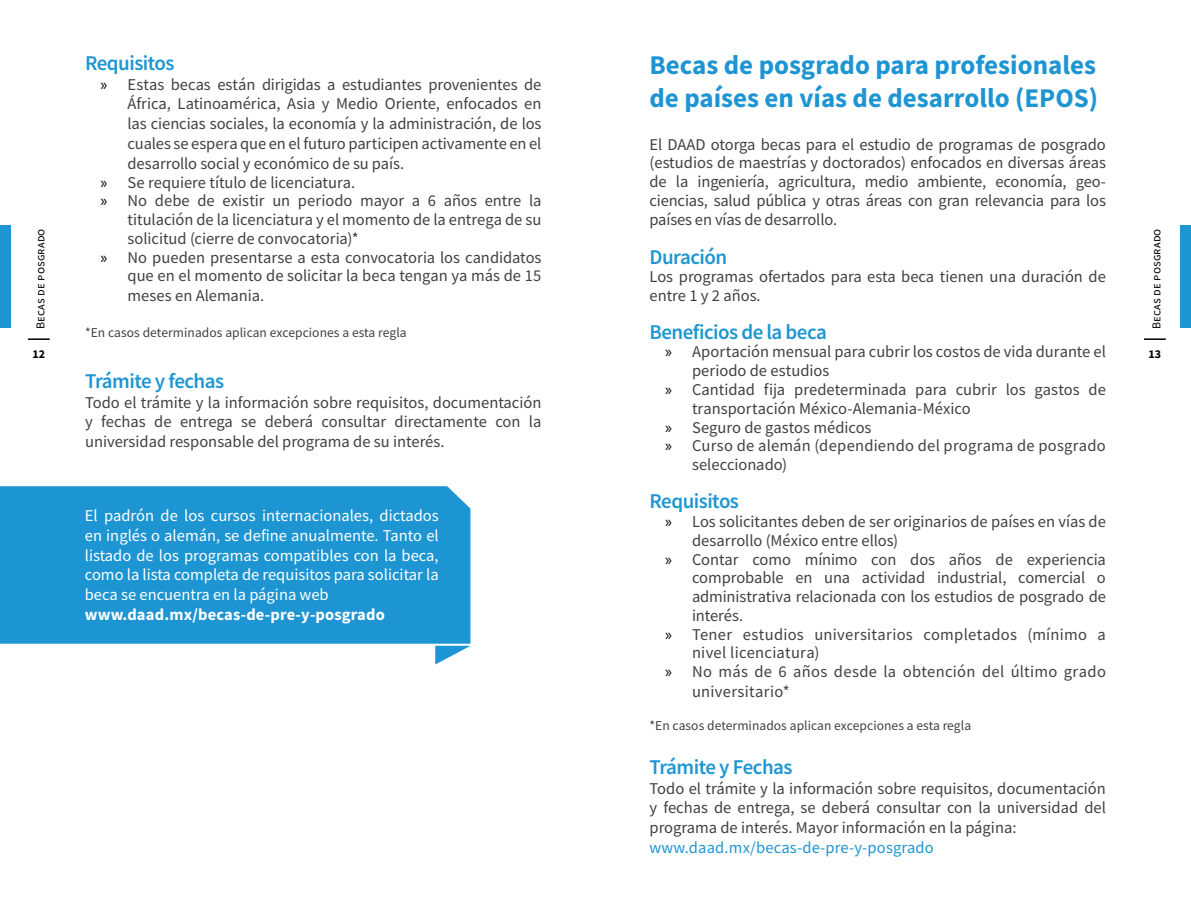
<style>
.page{position:relative;width:1191px;height:915px;background:#fff}
.page>*{position:absolute;margin:0;border:0;box-sizing:border-box;transform-origin:0 0}
.t1{font:700 27px/32.4px "Source Sans Pro";color:#1e95d3}
.t2{font:600 21px "Source Sans Pro";letter-spacing:-.025em;color:#1e96d2}
.t3{font:16.5px/18.9px "Source Sans Pro";color:#414042;text-align:justify}
.t4{font:16.5px/19.8px "Source Sans Pro";color:#fff;text-align:justify}
.t5{font:16.5px "Source Sans Pro";letter-spacing:.02em;color:#414042}
.t6{font:700 16.5px "Source Sans Pro";letter-spacing:.01em;color:#fff}
.t7{font:16.5px "Source Sans Pro";letter-spacing:.01em;color:#1e96d2}
.t8{font:13.5px "Source Sans Pro";letter-spacing:.005em;color:#414042}
.t9{font:12px "Source Sans Pro";letter-spacing:.01em;color:#000}
.t10{font:700 12px "Source Sans Pro";color:#000}
.s1{font-family:"Myriad Pro";color:#000}
</style>
<div class="page">
<hr style="left:28px;top:338px;width:22px;height:2px;background:#000">
<hr style="left:1144px;top:338px;width:21px;height:2px;background:#000">
<div style="left:1180px;top:225px;width:11px;height:103px;background:#1e96d2"></div>
<div style="left:0;top:225px;width:11px;height:103px;background:#1e96d2"></div>
<div style="left:0;top:486px;width:470px;height:157px;background:#1e95d3"></div>
<svg style="left:435px;top:645px;width:35px;height:19px"></svg>
<h1 class="t1" style="left:649px;top:49px;width:450px">Becas de posgrado para profesionales de países en vías de desarrollo (EPOS)</h1>
<p class="t3" style="left:649px;top:134px;width:458px">El DAAD otorga becas para el estudio de programas de posgrado (estudios de maestrías y doctorados) enfocados en diversas áreas de la ingeniería, agricultura, medio ambiente, economía, geo&shy;ciencias, salud pública y otras áreas con gran relevancia para los países en vías de desarrollo.</p>
<p class="t2" style="left:649px;top:243px;width:79px">Duración</p>
<p class="t3" style="left:649px;top:267px;width:458px">Los programas ofertados para esta beca tienen una duración de entre 1 y 2 años.</p>
<p class="t2" style="left:649px;top:318px;width:179px">Beneficios de la beca</p>
<p class="t3" style="left:665px;top:342px;width:442px"><span class="s1">»</span> Aportación mensual para cubrir los costos de vida durante el</p>
<p class="t3" style="left:692px;top:361px;width:139px">periodo de estudios</p>
<p class="t3" style="left:665px;top:380px;width:442px"><span class="s1">»</span> Cantidad fija predeterminada para cubrir los gastos de</p>
<p class="t3" style="left:692px;top:398px;width:280px">transportación México-Alemania-México</p>
<p class="t3" style="left:665px;top:417px;width:208px"><span class="s1">»</span> Seguro de gastos médicos</p>
<p class="t3" style="left:665px;top:436px;width:442px"><span class="s1">»</span> Curso de alemán (dependiendo del programa de posgrado</p>
<p class="t3" style="left:692px;top:455px;width:97px">seleccionado)</p>
<p class="t2" style="left:649px;top:487px;width:91px">Requisitos</p>
<p class="t3" style="left:665px;top:512px;width:442px"><span class="s1">»</span> Los solicitantes deben de ser originarios de países en vías de</p>
<p class="t3" style="left:692px;top:530px;width:208px">desarrollo (México entre ellos)</p>
<p class="t3" style="left:665px;top:549px;width:442px"><span class="s1">»</span> Contar como mínimo con dos años de experiencia</p>
<p class="t3" style="left:692px;top:568px;width:415px">comprobable en una actividad industrial, comercial o</p>
<p class="t3" style="left:692px;top:587px;width:415px">administrativa relacionada con los estudios de posgrado de</p>
<p class="t3" style="left:692px;top:605px;width:53px">interés.</p>
<p class="t5" style="left:665px;top:623px;width:442px"><span class="s1">»</span> Tener estudios universitarios completados (mínimo a</p>
<p class="t3" style="left:692px;top:643px;width:129px">nivel licenciatura)</p>
<p class="t5" style="left:665px;top:661px;width:442px"><span class="s1">»</span> No más de 6 años desde la obtención del último grado</p>
<p class="t3" style="left:692px;top:681px;width:99px">universitario*</p>
<p class="t8" style="left:649px;top:716px;width:323px">*En casos determinados aplican excepciones a esta regla</p>
<p class="t2" style="left:649px;top:753px;width:145px">Trámite y Fechas</p>
<p class="t3" style="left:649px;top:778px;width:458px;line-height:19.5px">Todo el trámite y la información sobre requisitos, documentación y fechas de entrega, se deberá consultar con la universidad del programa de interés. Mayor información en la página:</p>
<p class="t7" style="left:649px;top:836px;width:286px">www.daad.mx/becas-de-pre-y-posgrado</p>
<p class="t2" style="left:85px;top:49px;width:91px">Requisitos</p>
<p class="t3" style="left:101px;top:75px;width:442px"><span class="s1">»</span> Estas becas están dirigidas a estudiantes provenientes de</p>
<p class="t3" style="left:128px;top:94px;width:415px">África, Latinoamérica, Asia y Medio Oriente, enfocados en</p>
<p class="t3" style="left:128px;top:114px;width:415px">las ciencias sociales, la economía y la administración, de los</p>
<p class="t3" style="left:128px;top:134px;width:415px">cuales se espera que en el futuro participen activamente en el</p>
<p class="t3" style="left:128px;top:154px;width:278px">desarrollo social y económico de su país.</p>
<p class="t3" style="left:101px;top:172px;width:256px"><span class="s1">»</span> Se requiere título de licenciatura.</p>
<p class="t3" style="left:101px;top:191px;width:442px"><span class="s1">»</span> No debe de existir un periodo mayor a 6 años entre la</p>
<p class="t3" style="left:128px;top:210px;width:415px">titulación de la licenciatura y el momento de la entrega de su</p>
<p class="t3" style="left:128px;top:229px;width:233px">solicitud (cierre de convocatoria)*</p>
<p class="t3" style="left:101px;top:247px;width:442px"><span class="s1">»</span> No pueden presentarse a esta convocatoria los candidatos</p>
<p class="t3" style="left:128px;top:266px;width:415px">que en el momento de solicitar la beca tengan ya más de 15</p>
<p class="t3" style="left:128px;top:286px;width:138px">meses en Alemania.</p>
<p class="t8" style="left:85px;top:324px;width:323px">*En casos determinados aplican excepciones a esta regla</p>
<p class="t2" style="left:85px;top:367px;width:141px">Trámite y fechas</p>
<p class="t3" style="left:85px;top:392px;width:458px;line-height:19.8px">Todo el trámite y la información sobre requisitos, documentación y fechas de entrega se deberá consultar directamente con la universidad responsable del programa de su interés.</p>
<p class="t9" style="left:33px;top:329px;width:102px;rotate:-90deg">Becas de posgrado</p>
<p class="t9" style="left:1148px;top:329px;width:102px;rotate:-90deg">Becas de posgrado</p>
<p class="t10" style="left:1148px;top:345px;width:14px">13</p>
<p class="t10" style="left:32px;top:345px;width:14px">12</p>
<p class="t4" style="left:85px;top:505px;width:355px">El padrón de los cursos internacionales, dictados en inglés o alemán, se define anualmente. Tanto el listado de los programas compatibles con la beca, como la lista completa de requisitos para solicitar la beca se encuentra en la página web</p>
<p class="t6" style="left:85px;top:603px;width:301px">www.daad.mx/becas-de-pre-y-posgrado</p>
</div>
